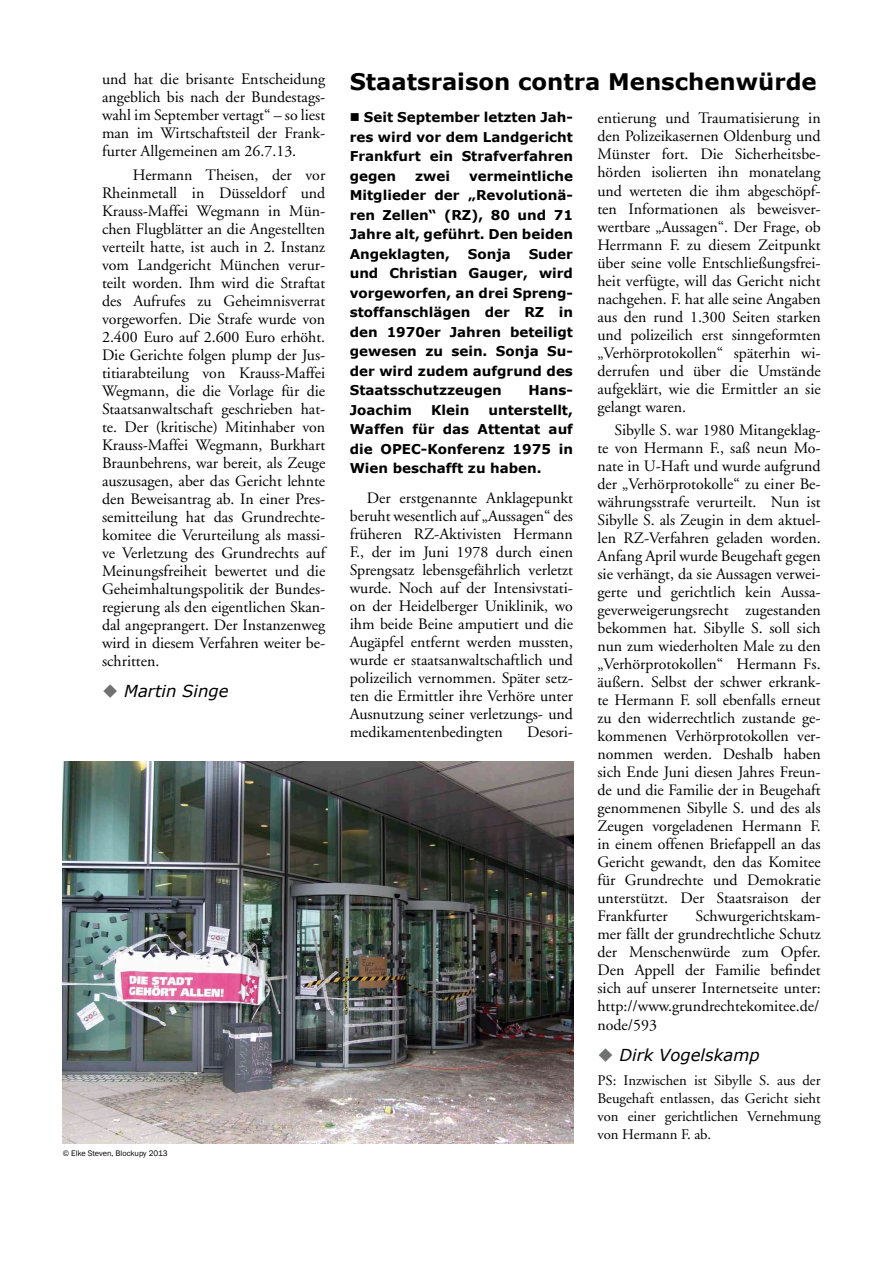
<style>
.page{position:relative;width:893px;height:1263px;background:#fff}
.page>*{position:absolute;margin:0;border:0;box-sizing:border-box;transform-origin:0 0}
.t1{font:700 22.8px "Verdana";color:#000}
.t2{font:italic 16.5px "Verdana";color:#000}
.t3{font:15.9px/18px "Adobe Garamond";color:#000;text-align:justify}
.t4{font:14.7px/18px "Adobe Garamond";color:#000;text-align:justify}
.t5{font:700 13.5px/19.5px "Verdana";color:#000;text-align:justify}
.t6{font:8.25px "Franklin Gothic";color:#000}
.s1{color:#6f7172}
</style>
<div class="page">
<img style="left:63px;top:761px;width:510px;height:383px">
<p class="t3" style="left:102px;top:70px;width:225px">und hat die brisante Entscheidung angeblich bis nach der Bundestags&shy;wahl im September vertagt“ – so liest man im Wirtschaftsteil der Frank&shy;furter Allgemeinen am 26.7.13.</p>
<p class="t3" style="left:102px;top:166px;width:225px;text-indent:31px">Hermann Theisen, der vor Rheinmetall in Düsseldorf und Krauss-Maffei Wegmann in Mün&shy;chen Flugblätter an die Angestellten verteilt hatte, ist auch in 2. Instanz vom Landgericht München verur&shy;teilt worden. Ihm wird die Straftat des Aufrufes zu Geheimnisverrat vorgeworfen. Die Strafe wurde von 2.400 Euro auf 2.600 Euro erhöht.<br>Die Gerichte folgen plump der Jus&shy;titiarabteilung von Krauss-Maffei Wegmann, die die Vorlage für die Staatsanwaltschaft geschrieben hat&shy;te. Der (kritische) Mitinhaber von Krauss-Maffei Wegmann, Burkhart Braunbehrens, war bereit, als Zeuge auszusagen, aber das Gericht lehnte den Beweisantrag ab. In einer Pres&shy;semitteilung hat das Grundrechte&shy;komitee die Verurteilung als massi&shy;ve Verletzung des Grundrechts auf Meinungsfreiheit bewertet und die Geheimhaltungspolitik der Bundes&shy;regierung als den eigentlichen Skan&shy;dal angeprangert. Der Instanzenweg wird in diesem Verfahren weiter be&shy;schritten.</p>
<p class="t2" style="left:102px;top:681px;width:128px"><span class="s1">◆</span> Martin Singe</p>
<p class="t6" style="left:63px;top:1148px;width:107px">© Elke Steven, Blockupy 2013</p>
<h1 class="t1" style="left:350px;top:67px;width:468px">Staatsraison contra Menschenwürde</h1>
<p class="t5" style="left:350px;top:107px;width:225px">■ Seit September letzten Jah&shy;res wird vor dem Landgericht Frankfurt ein Strafverfahren gegen</p>
<p class="t5" style="left:350px;top:166px;width:225px;text-indent:119px">vermeintliche Mitglieder der „Revolutionä&shy;ren Zellen“ (RZ), 80 und 71<br>Jahre alt, geführt. Den beiden Angeklagten,</p>
<p class="t5" style="left:415px;top:166px;width:36px">zwei</p>
<p class="t5" style="left:350px;top:244px;width:225px;text-indent:179px">Suder und Christian Gauger, wird vorgeworfen, an drei Spreng&shy;stoffanschlägen der RZ in den 1970er Jahren beteiligt gewesen zu sein. Sonja Su&shy;der wird zudem aufgrund des Staatsschutzzeugen</p>
<p class="t5" style="left:468px;top:244px;width:44px">Sonja</p>
<p class="t5" style="left:529px;top:380px;width:46px">Hans-</p>
<p class="t5" style="left:350px;top:400px;width:225px;text-indent:139px">unterstellt, Waffen für das Attentat auf die OPEC-Konferenz 1975 in Wien beschafft zu haben.</p>
<p class="t3" style="left:350px;top:490px;width:225px;text-indent:17px">Der erstgenannte Anklagepunkt beruht wesentlich auf „Aussagen“ des früheren RZ-Aktivisten Hermann F., der im Juni 1978 durch einen Sprengsatz lebensgefährlich verletzt wurde. Noch auf der Intensivstati&shy;on der Heidelberger Uniklinik, wo ihm beide Beine amputiert und die Augäpfel entfernt werden mussten, wurde er staatsanwaltschaftlich und polizeilich vernommen. Später setz&shy;ten die Ermittler ihre Verhöre unter Ausnutzung seiner verletzungs- und medikamentenbedingten</p>
<p class="t5" style="left:350px;top:400px;width:64px">Joachim</p>
<p class="t5" style="left:431px;top:400px;width:40px">Klein</p>
<p class="t3" style="left:527px;top:724px;width:47px">Desori-</p>
<p class="t3" style="left:597px;top:110px;width:225px">entierung und Traumatisierung in den Polizeikasernen Oldenburg und Münster fort. Die Sicherheitsbe&shy;hörden isolierten ihn monatelang und werteten die ihm abgeschöpf&shy;ten Informationen als beweisver&shy;wertbare „Aussagen“. Der Frage, ob Herrmann F. zu diesem Zeitpunkt über seine volle Entschließungsfrei&shy;heit verfügte, will das Gericht nicht nachgehen. F. hat alle seine Angaben aus den rund 1.300 Seiten starken und polizeilich erst sinngeformten „Verhörprotokollen“ späterhin wi&shy;derrufen und über die Umstände aufgeklärt, wie die Ermittler an sie gelangt waren.</p>
<p class="t3" style="left:597px;top:422px;width:225px;text-indent:17px">Sibylle S. war 1980 Mitangeklag&shy;te von Hermann F., saß neun Mo&shy;nate in U-Haft und wurde aufgrund der „Verhörprotokolle“ zu einer Be&shy;währungsstrafe verurteilt. Nun ist Sibylle S. als Zeugin in dem aktuel&shy;len RZ-Verfahren geladen worden.<br>Anfang April wurde Beugehaft gegen sie verhängt, da sie Aussagen verwei&shy;gerte und gerichtlich kein Aussa&shy;geverweigerungsrecht zugestanden bekommen hat. Sibylle S. soll sich nun zum wiederholten Male zu den „Verhörprotokollen“ Hermann Fs. äußern. Selbst der schwer erkrank&shy;te Hermann F. soll ebenfalls erneut zu den widerrechtlich zustande ge&shy;kommenen Verhörprotokollen ver&shy;nommen werden. Deshalb haben sich Ende Juni diesen Jahres Freun&shy;de und die Familie der in Beugehaft genommenen Sibylle S. und des als Zeugen vorgeladenen Hermann F. in einem offenen Briefappell an das Gericht gewandt, den das Komitee für Grundrechte und Demokratie unterstützt. Der Staatsraison der Frankfurter</p>
<p class="t3" style="left:597px;top:908px;width:225px;text-indent:98px">Schwurgerichtskam&shy;mer fällt der grundrechtliche Schutz der Menschenwürde zum Opfer.<br>Den Appell der Familie befindet sich auf unserer Internetseite unter: http://www.grundrechtekomitee.de/ node/593</p>
<p class="t2" style="left:597px;top:1044px;width:164px"><span class="s1">◆</span> Dirk Vogelskamp</p>
<p class="t4" style="left:597px;top:1072px;width:225px">PS: Inzwischen ist Sibylle S. aus der Beugehaft entlassen, das Gericht sieht von einer gerichtlichen Vernehmung von Hermann F. ab.</p>
</div>
